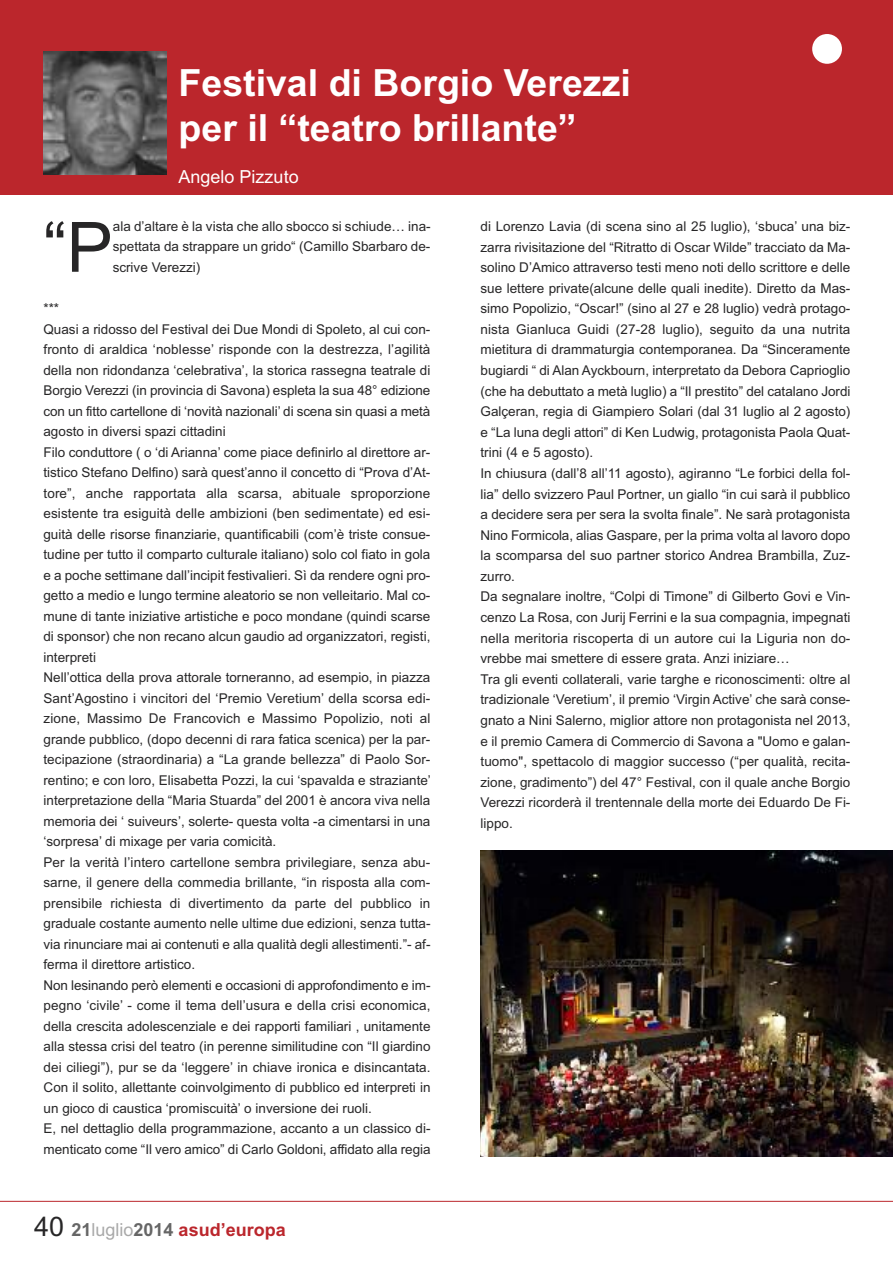
<style>
.page{position:relative;width:893px;height:1263px;background:#fff}
.page>*{position:absolute;margin:0;border:0;box-sizing:border-box;transform-origin:0 0}
.t1{font:69.45px "Arial";color:#272627}
.t2{font:700 37.5px/45px "Arial";color:#fff}
.t3{font:700 18px "Arial";color:#bb262c}
.t4{font:18px "Arial";color:#fff}
.t5{font:13.5px/20.5px "Arial";color:#272627}
.s1{font-weight:400;font-size:27px;color:#272627}
.s2{color:#666}
.s3{font-weight:400;color:#a9a9a9}
</style>
<div class="page">
<div style="left:0;top:0;width:893px;height:194px;background:#bb262c"></div>
<div style="left:812px;top:34px;width:30px;height:30px;background:#fff;border-radius:50%"></div>
<hr style="left:0;top:1201px;width:893px;height:1px;background:#bb262c">
<img style="left:480px;top:850px;width:413px;height:307px">
<img style="left:43px;top:51px;width:124px;height:123px">
<p class="t2" style="left:179px;top:60px;width:454px">Festival di Borgio Verezzi per il “teatro brillante”</p>
<p class="t4" style="left:179px;top:167px;width:122px">Angelo Pizzuto</p>
<p class="t1" style="left:43px;top:207px;width:71px">“P</p>
<p class="t5" style="left:113px;top:216px;width:320px;text-align:justify">ala d’altare è la vista che allo sbocco si schiude… ina&shy;spettata da strappare un grido“ (Camillo Sbarbaro de&shy;scrive Verezzi)</p>
<p class="t5" style="left:43px;top:298px;width:389px">***<br>Quasi a ridosso del Festival dei Due Mondi di Spoleto, al cui con&shy;fronto di araldica ‘noblesse’ risponde con la destrezza, l’agilità della non ridondanza ‘celebrativa’, la storica rassegna teatrale di Borgio Verezzi (in provincia di Savona) espleta la sua 48° edizione con un fitto cartellone di ‘novità nazionali’ di scena sin quasi a metà agosto in diversi spazi cittadini<br>Filo conduttore ( o ‘di Arianna’ come piace definirlo al direttore ar&shy;tistico Stefano Delfino) sarà quest’anno il concetto di “Prova d’At&shy;tore”, anche rapportata alla scarsa, abituale sproporzione esistente tra esiguità delle ambizioni (ben sedimentate) ed esi&shy;guità delle risorse finanziarie, quantificabili (com’è triste consue&shy;tudine per tutto il comparto culturale italiano) solo col fiato in gola e a poche settimane dall’incipit festivalieri. Sì da rendere ogni pro&shy;getto a medio e lungo termine aleatorio se non velleitario. Mal co&shy;mune di tante iniziative artistiche e poco mondane (quindi scarse di sponsor) che non recano alcun gaudio ad organizzatori, registi, interpreti<br>Nell’ottica della prova attorale torneranno, ad esempio, in piazza Sant’Agostino i vincitori del ‘Premio Veretium’ della scorsa edi&shy;zione, Massimo De Francovich e Massimo Popolizio, noti al grande pubblico, (dopo decenni di rara fatica scenica) per la par&shy;tecipazione (straordinaria) a “La grande bellezza” di Paolo Sor&shy;rentino; e con loro, Elisabetta Pozzi, la cui ‘spavalda e straziante’ interpretazione della “Maria Stuarda” del 2001 è ancora viva nella memoria dei ‘ suiveurs’, solerte- questa volta -a cimentarsi in una ‘sorpresa’ di mixage per varia comicità.<br>Per la verità l’intero cartellone sembra privilegiare, senza abu&shy;sarne, il genere della commedia brillante, “in risposta alla com&shy;prensibile richiesta di divertimento da parte del pubblico in graduale costante aumento nelle ultime due edizioni, senza tutta&shy;via rinunciare mai ai contenuti e alla qualità degli allestimenti.”- af&shy;ferma il direttore artistico.<br>Non lesinando però elementi e occasioni di approfondimento e im&shy;pegno ‘civile’ - come il tema dell’usura e della crisi economica, della crescita adolescenziale e dei rapporti familiari , unitamente alla stessa crisi del teatro (in perenne similitudine con “Il giardino dei ciliegi”), pur se da ‘leggere’ in chiave ironica e disincantata.<br>Con il solito, allettante coinvolgimento di pubblico ed interpreti in un gioco di caustica ‘promiscuità’ o inversione dei ruoli.<br>E, nel dettaglio della programmazione, accanto a un classico di&shy;menticato come “Il vero amico” di Carlo Goldoni, affidato alla regia</p>
<p class="t3" style="left:34px;top:1219px;width:253px"><span class="s1">40</span> <span class="s2">21</span><span class="s3">luglio</span><span class="s2">2014</span> asud’europa</p>
<p class="t5" style="left:480px;top:216px;width:371px">di Lorenzo Lavia (di scena sino al 25 luglio), ‘sbuca’ una biz&shy;zarra rivisitazione del “Ritratto di Oscar Wilde” tracciato da Ma&shy;solino D’Amico attraverso testi meno noti dello scrittore e delle sue lettere private(alcune delle quali inedite). Diretto da Mas&shy;simo Popolizio, “Oscar!” (sino al 27 e 28 luglio) vedrà protago&shy;nista Gianluca Guidi (27-28 luglio), seguito da una nutrita mietitura di drammaturgia contemporanea. Da “Sinceramente bugiardi “ di Alan Ayckbourn, interpretato da Debora Caprioglio (che ha debuttato a metà luglio) a “Il prestito” del catalano Jordi Galçeran, regia di Giampiero Solari (dal 31 luglio al 2 agosto) e “La luna degli attori” di Ken Ludwig, protagonista Paola Quat&shy;trini (4 e 5 agosto).<br>In chiusura (dall’8 all’11 agosto), agiranno “Le forbici della fol&shy;lia” dello svizzero Paul Portner, un giallo “in cui sarà il pubblico a decidere sera per sera la svolta finale”. Ne sarà protagonista Nino Formicola, alias Gaspare, per la prima volta al lavoro dopo la scomparsa del suo partner storico Andrea Brambilla, Zuz&shy;zurro.<br>Da segnalare inoltre, “Colpi di Timone” di Gilberto Govi e Vin&shy;cenzo La Rosa, con Jurij Ferrini e la sua compagnia, impegnati nella meritoria riscoperta di un autore cui la Liguria non do&shy;vrebbe mai smettere di essere grata. Anzi iniziare…<br>Tra gli eventi collaterali, varie targhe e riconoscimenti: oltre al tradizionale ‘Veretium’, il premio ‘Virgin Active’ che sarà conse&shy;gnato a Nini Salerno, miglior attore non protagonista nel 2013, e il premio Camera di Commercio di Savona a "Uomo e galan&shy;tuomo", spettacolo di maggior successo (“per qualità, recita&shy;zione, gradimento”) del 47° Festival, con il quale anche Borgio Verezzi ricorderà il trentennale della morte dei Eduardo De Fi&shy;lippo.</p>
</div>
